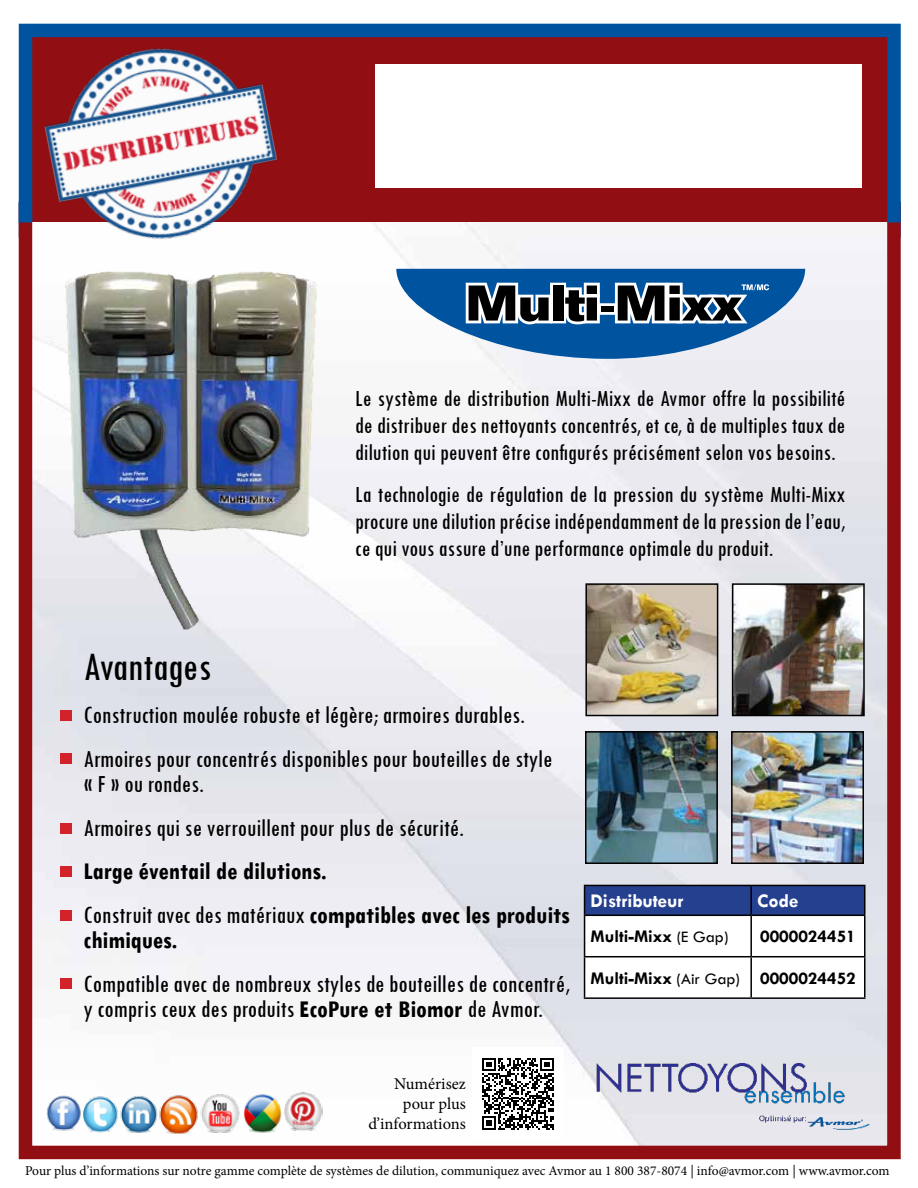
<style>
.page{position:relative;width:918px;height:1188px;background:#fff}
.page>*{position:absolute;margin:0;border:0;box-sizing:border-box;transform-origin:0 0}
.t1{font:condensed 42px "Tw Cen";letter-spacing:-.005em;color:#000}
.t2{font:condensed 25.5px/43.5px "Tw Cen";color:#000}
.t3{font:700 condensed 25.5px/43.5px "Tw Cen";color:#000}
.t4{font:condensed 24px/27px "Tw Cen";color:#000;text-align:justify}
.t5{font:700 19.5px "Tw Cen";color:#fff}
.t6{font:700 18px "Tw Cen";color:#000}
.t7{font:16.5px/19.8px "Minion Pro";letter-spacing:-.005em;color:#000;text-align:right}
.t8{font:13.5px "Minion Pro";color:#000}
.s1{font-weight:400}
.s2{font-weight:700}
.s3{font-weight:400;font-size:16.5px}
</style>
<div class="page">
<div style="left:25px;top:32px;width:868px;height:190px;background:#910e12"></div>
<div style="left:19px;top:24px;width:882px;height:214px;border:14px solid #00539f"></div>
<img style="left:34px;top:222px;width:852px;height:922px">
<div style="left:376px;top:64px;width:486px;height:123px;background:#fff"></div>
<div style="left:19px;top:203px;width:882px;height:956px;border:14px solid #910e12"></div>
<img style="left:18px;top:23px;width:326px;height:290px">
<div style="left:19px;top:201px;width:13px;height:21px;background:#00539f"></div>
<div style="left:887px;top:201px;width:14px;height:21px;background:#00539f;border:2px solid #00539f"></div>
<div style="left:61px;top:710px;width:11px;height:10px;background:#d2232a"></div>
<div style="left:61px;top:754px;width:11px;height:10px;background:#d2232a"></div>
<div style="left:61px;top:823px;width:11px;height:10px;background:#d2232a"></div>
<div style="left:61px;top:867px;width:11px;height:10px;background:#d2232a"></div>
<div style="left:61px;top:911px;width:11px;height:10px;background:#d2232a"></div>
<svg style="left:584px;top:885px;width:280px;height:112px"></svg>
<hr style="left:751px;top:885px;width:114px;height:1px;background:#000">
<hr style="left:750px;top:886px;width:2px;height:29px;background:#000">
<hr style="left:864px;top:886px;width:2px;height:29px;background:#000">
<hr style="left:584px;top:915px;width:167px;height:1px;background:#000">
<hr style="left:584px;top:916px;width:1px;height:40px;background:#000">
<hr style="left:751px;top:915px;width:114px;height:1px;background:#000">
<hr style="left:750px;top:916px;width:2px;height:40px;background:#000">
<hr style="left:864px;top:916px;width:2px;height:40px;background:#000">
<hr style="left:584px;top:956px;width:167px;height:1px;background:#000">
<hr style="left:584px;top:957px;width:1px;height:40px;background:#000">
<hr style="left:751px;top:956px;width:114px;height:1px;background:#000">
<hr style="left:750px;top:957px;width:2px;height:40px;background:#000">
<hr style="left:864px;top:957px;width:2px;height:40px;background:#000">
<hr style="left:584px;top:997px;width:167px;height:2px;background:#000">
<hr style="left:751px;top:997px;width:114px;height:2px;background:#000">
<div style="left:472px;top:1047px;width:92px;height:92px;background:#fff"></div>
<svg style="left:482px;top:1058px;width:72px;height:72px"></svg>
<div style="left:61px;top:979px;width:11px;height:10px;background:#d2232a"></div>
<img style="left:734px;top:734px;width:127px;height:127px">
<div style="left:731px;top:731px;width:133px;height:133px;border:2px solid #000"></div>
<img style="left:588px;top:734px;width:127px;height:127px">
<div style="left:585px;top:731px;width:133px;height:133px;border:2px solid #000"></div>
<img style="left:588px;top:586px;width:127px;height:127px">
<div style="left:585px;top:583px;width:133px;height:133px;border:2px solid #000"></div>
<img style="left:735px;top:586px;width:127px;height:127px">
<div style="left:732px;top:583px;width:133px;height:133px;border:2px solid #000"></div>
<svg style="left:396px;top:269px;width:409px;height:90px"></svg>
<img style="left:29px;top:237px;width:320px;height:424px">
<img style="left:44px;top:1092px;width:278px;height:43px">
<img style="left:590px;top:1057px;width:282px;height:81px">
<p class="t4" style="left:355px;top:384px;width:492px">Le système de distribution Multi-Mixx de Avmor offre la possibilité de distribuer des nettoyants concentrés, et ce, à de multiples taux de dilution qui peuvent être configurés précisément selon vos besoins.</p>
<p class="t4" style="left:355px;top:480px;width:492px">La technologie de régulation de la pression du système Multi-Mixx procure une dilution précise indépendamment de la pression de l’eau, ce qui vous assure d’une performance optimale du produit.</p>
<h1 class="t1" style="left:84px;top:641px;width:129px">Avantages</h1>
<p class="t2" style="left:84px;top:693px;width:470px">Construction moulée robuste et légère; armoires durables.<br>Armoires pour concentrés disponibles pour bouteilles de style</p>
<p class="t2" style="left:84px;top:762px;width:382px">« F » ou rondes.<br>Armoires qui se verrouillent pour plus de sécurité.</p>
<p class="t3" style="left:84px;top:849px;width:488px">Large éventail de dilutions.<br><span class="s1">Construit avec des matériaux</span> compatibles avec les produits</p>
<p class="t3" style="left:84px;top:918px;width:95px">chimiques.</p>
<p class="t2" style="left:84px;top:970px;width:488px;line-height:25.5px">Compatible avec de nombreux styles de bouteilles de concentré, y compris ceux des produits <span class="s2">EcoPure et Biomor</span> de Avmor.</p>
<p class="t5" style="left:591px;top:889px;width:95px">Distributeur</p>
<p class="t5" style="left:757px;top:889px;width:43px">Code</p>
<p class="t6" style="left:591px;top:926px;width:139px">Multi-Mixx <span class="s3">(E Gap)</span></p>
<p class="t6" style="left:760px;top:926px;width:97px">0000024451</p>
<p class="t6" style="left:591px;top:967px;width:267px">Multi-Mixx <span class="s3">(Air Gap)</span> 0000024452</p>
<p class="t7" style="left:368px;top:1074px;width:99px">Numérisez pour plus d’informations</p>
<p class="t8" style="left:25px;top:1162px;width:866px">Pour plus d’informations sur notre gamme complète de systèmes de dilution, communiquez avec Avmor au 1 800 387-8074 | info@avmor.com | www.avmor.com</p>
</div>
